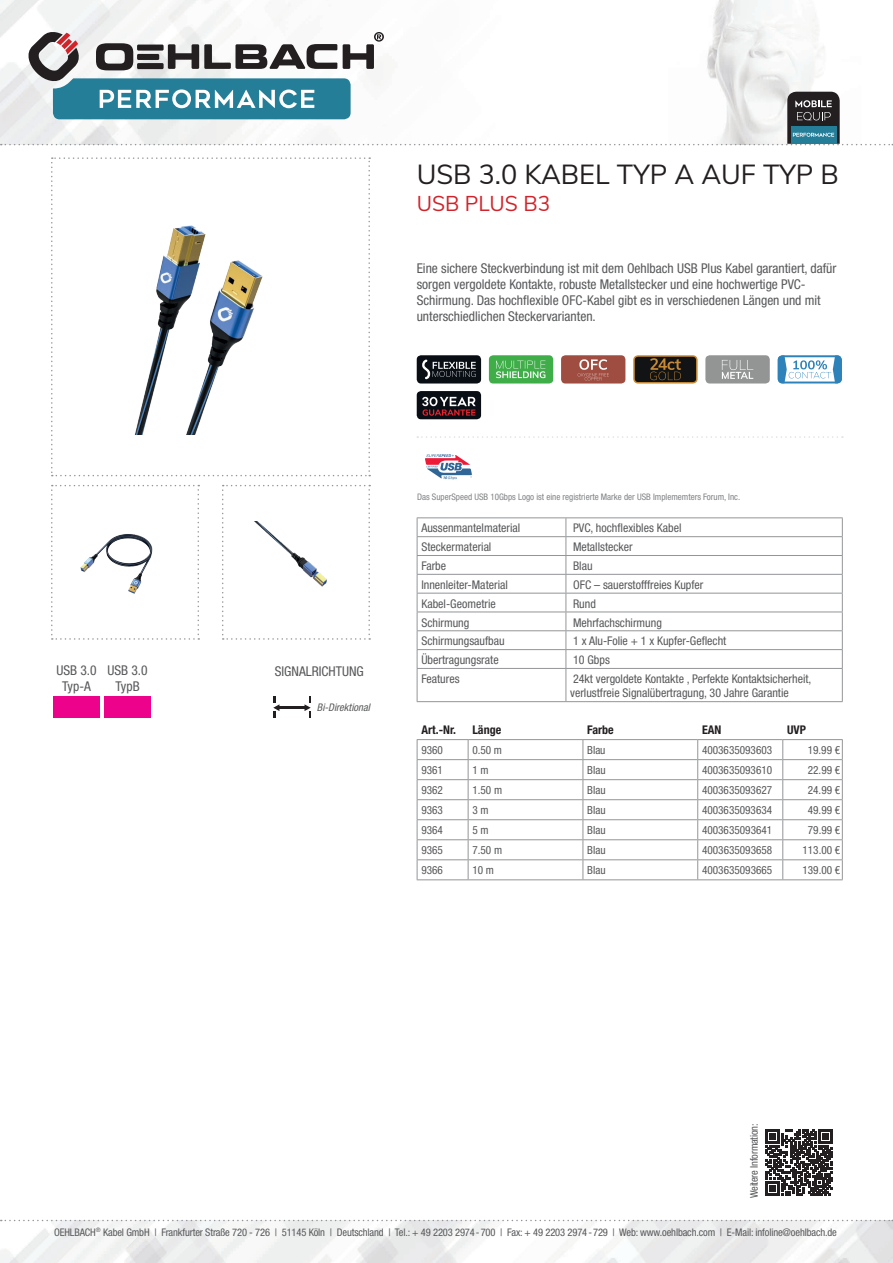
<style>
.page{position:relative;width:893px;height:1263px;background:#fff}
.page>*{position:absolute;margin:0;border:0;box-sizing:border-box;transform-origin:0 0}
.t1{font:27px "Muli";color:#231f20}
.t2{font:21px "Muli";color:#d1232a}
.t3{font:condensed 13.5px/16.2px "Helvetica Neue LTW1 G";color:#57585a}
.t4{font:condensed 12px/14.4px "Helvetica Neue LTW1 G";color:#57585a}
.t5{font:700 condensed 12px "Helvetica Neue LTW1 G";color:#231f20}
.t6{font:condensed 11.25px "Helvetica Neue LTW1 G";color:#57585a}
.t7{font:condensed 10.5px "Helvetica Neue LTW1 G";letter-spacing:-.01em;color:#57585a}
.t8{font:italic condensed 10.5px "Helvetica Neue LTW1 G";color:#57585a}
.t9{font:condensed 9px "Helvetica Neue LTW1 G";color:#808285}
</style>
<div class="page">
<img style="left:0;top:1220px;width:893px;height:43px">
<img style="left:0;top:0;width:818px;height:145px">
<svg style="left:1px;top:1220px;width:892px;height:1px"></svg>
<svg style="left:51px;top:157px;width:319px;height:319px"></svg>
<svg style="left:51px;top:485px;width:148px;height:155px"></svg>
<svg style="left:222px;top:485px;width:148px;height:155px"></svg>
<div style="left:417px;top:355px;width:64px;height:28px;background:#090e15;border-radius:4px"></div>
<svg style="left:422px;top:359px;width:54px;height:20px"></svg>
<div style="left:417px;top:391px;width:64px;height:28px;background:#090e15;border-radius:4px"></div>
<svg style="left:422px;top:397px;width:54px;height:19px"></svg>
<svg style="left:425px;top:454px;width:47px;height:26px"></svg>
<div style="left:489px;top:355px;width:64px;height:28px;background:#3fae49;border-radius:4px"></div>
<svg style="left:496px;top:361px;width:49px;height:17px"></svg>
<div style="left:561px;top:355px;width:64px;height:28px;background:#a04d41;border-radius:4px"></div>
<svg style="left:578px;top:359px;width:31px;height:21px"></svg>
<svg style="left:633px;top:355px;width:65px;height:28px"></svg>
<div style="left:705px;top:355px;width:65px;height:28px;background:#939595;border-radius:4px"></div>
<svg style="left:722px;top:360px;width:31px;height:19px"></svg>
<svg style="left:778px;top:355px;width:64px;height:28px"></svg>
<img style="left:53px;top:696px;width:47px;height:22px">
<img style="left:104px;top:696px;width:47px;height:22px">
<hr style="left:279px;top:706px;width:26px;height:3px;background:#231f20">
<svg style="left:273px;top:697px;width:6px;height:21px"></svg>
<svg style="left:304px;top:697px;width:7px;height:21px"></svg>
<svg style="left:417px;top:436px;width:426px;height:2px"></svg>
<svg style="left:766px;top:1129px;width:66px;height:67px"></svg>
<svg style="left:1px;top:31px;width:892px;height:114px"></svg>
<svg style="left:417px;top:740px;width:426px;height:139px"></svg>
<hr style="left:417px;top:879px;width:51px;height:1px;background:#939598">
<hr style="left:468px;top:879px;width:115px;height:1px;background:#939598">
<hr style="left:583px;top:879px;width:115px;height:1px;background:#939598">
<hr style="left:698px;top:879px;width:85px;height:1px;background:#939598">
<hr style="left:783px;top:879px;width:60px;height:1px;background:#939598">
<hr style="left:417px;top:739px;width:51px;height:1px;background:#939598">
<hr style="left:468px;top:739px;width:115px;height:1px;background:#939598">
<hr style="left:583px;top:739px;width:115px;height:1px;background:#939598">
<hr style="left:698px;top:739px;width:85px;height:1px;background:#939598">
<hr style="left:783px;top:739px;width:60px;height:1px;background:#939598">
<hr style="left:417px;top:517px;width:149px;height:1px;background:#939598">
<hr style="left:566px;top:517px;width:277px;height:1px;background:#939598">
<svg style="left:417px;top:518px;width:426px;height:150px"></svg>
<hr style="left:417px;top:668px;width:149px;height:1px;background:#939598">
<hr style="left:417px;top:669px;width:1px;height:32px;background:#939598">
<hr style="left:566px;top:668px;width:277px;height:1px;background:#939598">
<hr style="left:566px;top:669px;width:1px;height:32px;background:#939598">
<hr style="left:842px;top:669px;width:1px;height:32px;background:#939598">
<hr style="left:417px;top:701px;width:149px;height:1px;background:#939598">
<hr style="left:566px;top:701px;width:277px;height:1px;background:#939598">
<h1 class="t1" style="left:417px;top:155px;width:424px">USB 3.0 KABEL TYP A AUF TYP B</h1>
<h2 class="t2" style="left:417px;top:188px;width:135px">USB PLUS B3</h2>
<p class="t3" style="left:417px;top:260px;width:421px">Eine sichere Steckverbindung ist mit dem Oehlbach USB Plus Kabel garantiert, dafür sorgen vergoldete Kontakte, robuste Metallstecker und eine hochwertige PVC-Schirmung. Das hochflexible OFC-Kabel gibt es in verschiedenen Längen und mit unterschiedlichen Steckervarianten.</p>
<p class="t3" style="left:56px;top:662px;width:42px;text-align:center">USB 3.0<br>Typ-A</p>
<p class="t3" style="left:107px;top:662px;width:42px">USB 3.0</p>
<p class="t3" style="left:275px;top:663px;width:91px">SIGNALRICHTUNG</p>
<p class="t3" style="left:115px;top:678px;width:26px">TypB</p>
<p class="t8" style="left:317px;top:701px;width:57px">Bi-Direktional</p>
<p class="t9" style="left:417px;top:492px;width:325px">Das SuperSpeed USB 10Gbps Logo ist eine registrierte Marke der USB Implememters Forum, Inc.</p>
<p class="t4" style="left:421px;top:521px;width:100px">Aussenmantelmaterial</p>
<p class="t4" style="left:573px;top:521px;width:110px">PVC, hochflexibles Kabel</p>
<p class="t4" style="left:421px;top:540px;width:72px">Steckermaterial</p>
<p class="t4" style="left:573px;top:540px;width:61px">Metallstecker</p>
<p class="t4" style="left:421px;top:559px;width:26px">Farbe</p>
<p class="t4" style="left:573px;top:559px;width:21px">Blau</p>
<p class="t4" style="left:421px;top:577px;width:88px">Innenleiter-Material</p>
<p class="t4" style="left:573px;top:577px;width:132px">OFC – sauerstofffreies Kupfer</p>
<p class="t4" style="left:421px;top:596px;width:76px">Kabel-Geometrie</p>
<p class="t4" style="left:573px;top:596px;width:24px">Rund</p>
<p class="t4" style="left:421px;top:615px;width:49px">Schirmung</p>
<p class="t4" style="left:573px;top:615px;width:90px">Mehrfachschirmung</p>
<p class="t4" style="left:421px;top:634px;width:85px">Schirmungsaufbau</p>
<p class="t4" style="left:573px;top:634px;width:155px">1 x Alu-Folie + 1 x Kupfer-Geflecht</p>
<p class="t4" style="left:421px;top:653px;width:79px">Übertragungsrate</p>
<p class="t4" style="left:573px;top:653px;width:38px">10 Gbps</p>
<p class="t4" style="left:421px;top:672px;width:40px">Features</p>
<p class="t4" style="left:570px;top:672px;width:243px">24kt vergoldete Kontakte , Perfekte Kontaktsicherheit, verlustfreie Signalübertragung, 30 Jahre Garantie</p>
<p class="t5" style="left:421px;top:722px;width:36px">Art.-Nr.</p>
<p class="t5" style="left:472px;top:722px;width:30px">Länge</p>
<p class="t5" style="left:587px;top:722px;width:28px">Farbe</p>
<p class="t5" style="left:702px;top:722px;width:21px">EAN</p>
<p class="t5" style="left:787px;top:722px;width:20px">UVP</p>
<p class="t6" style="left:421px;top:743px;width:23px">9360</p>
<p class="t6" style="left:472px;top:743px;width:31px">0.50 m</p>
<p class="t6" style="left:587px;top:743px;width:20px">Blau</p>
<p class="t6" style="left:702px;top:743px;width:72px">4003635093603</p>
<p class="t6" style="left:808px;top:743px;width:34px">19.99 €</p>
<p class="t6" style="left:421px;top:763px;width:23px">9361</p>
<p class="t6" style="left:472px;top:763px;width:18px">1 m</p>
<p class="t6" style="left:587px;top:763px;width:20px">Blau</p>
<p class="t6" style="left:702px;top:763px;width:72px">4003635093610</p>
<p class="t6" style="left:808px;top:763px;width:34px">22.99 €</p>
<p class="t6" style="left:421px;top:783px;width:23px">9362</p>
<p class="t6" style="left:472px;top:783px;width:31px">1.50 m</p>
<p class="t6" style="left:587px;top:783px;width:20px">Blau</p>
<p class="t6" style="left:702px;top:783px;width:72px">4003635093627</p>
<p class="t6" style="left:808px;top:783px;width:34px">24.99 €</p>
<p class="t6" style="left:421px;top:803px;width:23px">9363</p>
<p class="t6" style="left:472px;top:803px;width:18px">3 m</p>
<p class="t6" style="left:587px;top:803px;width:20px">Blau</p>
<p class="t6" style="left:702px;top:803px;width:72px">4003635093634</p>
<p class="t6" style="left:808px;top:803px;width:34px">49.99 €</p>
<p class="t6" style="left:421px;top:823px;width:23px">9364</p>
<p class="t6" style="left:472px;top:823px;width:18px">5 m</p>
<p class="t6" style="left:587px;top:823px;width:20px">Blau</p>
<p class="t6" style="left:702px;top:823px;width:72px">4003635093641</p>
<p class="t6" style="left:808px;top:823px;width:34px">79.99 €</p>
<p class="t6" style="left:421px;top:843px;width:23px">9365</p>
<p class="t6" style="left:472px;top:843px;width:31px">7.50 m</p>
<p class="t6" style="left:587px;top:843px;width:20px">Blau</p>
<p class="t6" style="left:702px;top:843px;width:72px">4003635093658</p>
<p class="t6" style="left:802px;top:843px;width:39px">113.00 €</p>
<p class="t6" style="left:421px;top:863px;width:23px">9366</p>
<p class="t6" style="left:472px;top:863px;width:23px">10 m</p>
<p class="t6" style="left:587px;top:863px;width:20px">Blau</p>
<p class="t6" style="left:702px;top:863px;width:72px">4003635093665</p>
<p class="t6" style="left:802px;top:863px;width:39px">139.00 €</p>
<p class="t7" style="left:748px;top:1198px;width:76px;rotate:-90deg">Weitere Information:</p>
<p class="t7" style="left:54px;top:1226px;width:784px">OEHLBACH<sup>®</sup> Kabel GmbH | Frankfurter Straße 720 - 726 | 51145 Köln | Deutschland | Tel.: + 49 2203 2974-700 | Fax: + 49 2203 2974-729 | Web: www.oehlbach.com | E-Mail: infoline@oehlbach.de</p>
</div>
